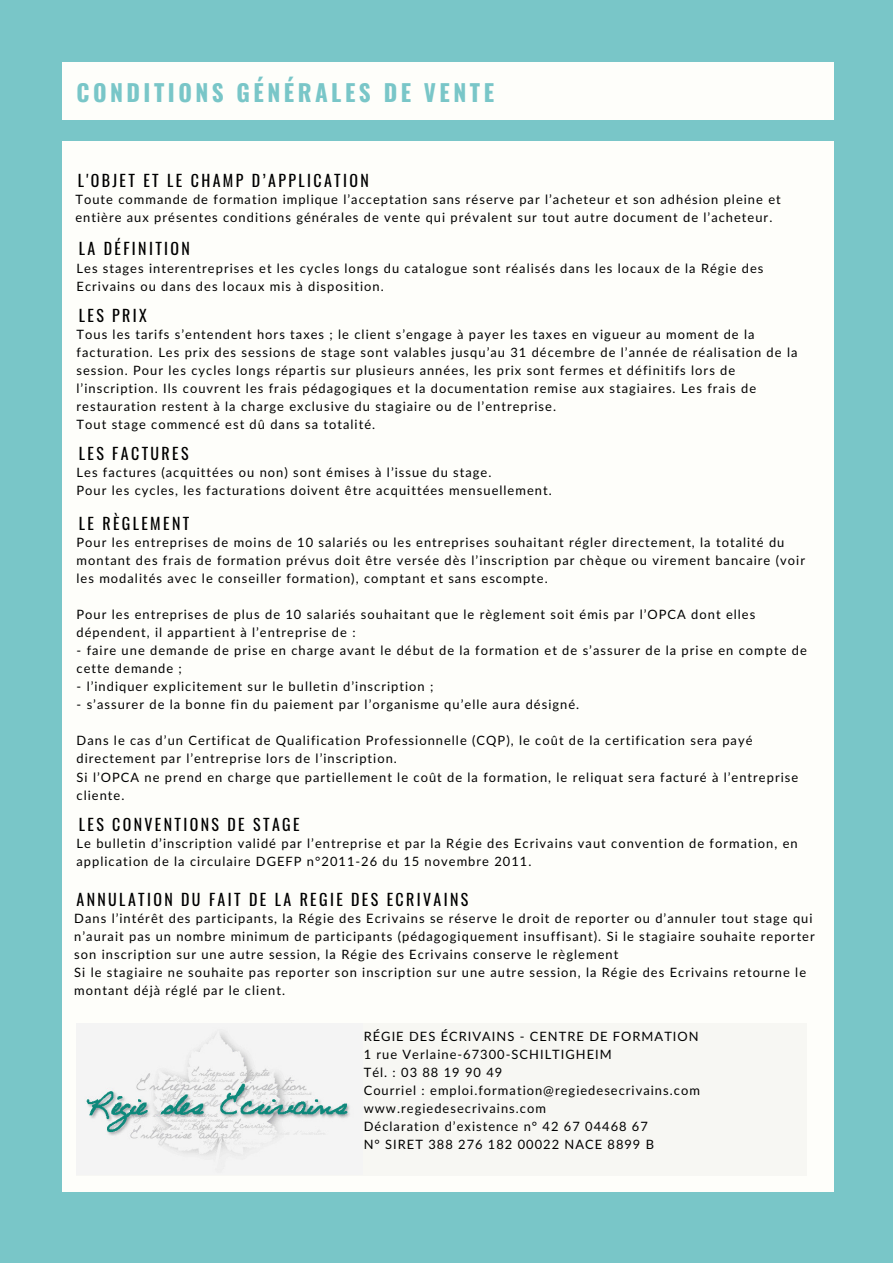
<style>
.page{position:relative;width:893px;height:1263px;background:#79c6c8}
.page>*{position:absolute;margin:0;border:0;box-sizing:border-box;transform-origin:0 0}
.t1{font:700 23.25px "Oswald";letter-spacing:.15em;color:#79c6c8}
.t2{font:15.9px "Oswald";letter-spacing:.15em;color:#000}
.t3{font:12.9px/18px "Lato Latin";letter-spacing:.08em;color:#000}
</style>
<div class="page">
<div style="left:62px;top:141px;width:771px;height:1050px;background:#fefefa"></div>
<div style="left:62px;top:62px;width:771px;height:57px;background:#fefefa"></div>
<div style="left:77px;top:1023px;width:730px;height:152px;background:#f7f7f3"></div>
<img style="left:85px;top:1032px;width:265px;height:125px">
<h1 class="t1" style="left:77px;top:74px;width:419px">CONDITIONS GÉNÉRALES DE VENTE</h1>
<p class="t2" style="left:78px;top:168px;width:293px">L'OBJET ET LE CHAMP D’APPLICATION</p>
<p class="t3" style="left:75px;top:190px;width:707px">Toute commande de formation implique l’acceptation sans réserve par l’acheteur et son adhésion pleine et entière aux présentes conditions générales de vente qui prévalent sur tout autre document de l’acheteur.</p>
<p class="t2" style="left:79px;top:236px;width:113px">LA DÉFINITION</p>
<p class="t3" style="left:77px;top:258px;width:688px">Les stages interentreprises et les cycles longs du catalogue sont réalisés dans les locaux de la Régie des<br>Ecrivains ou dans des locaux mis à disposition.</p>
<p class="t2" style="left:79px;top:303px;width:70px">LES PRIX</p>
<p class="t3" style="left:77px;top:325px;width:722px">Tous les tarifs s’entendent hors taxes ; le client s’engage à payer les taxes en vigueur au moment de la facturation. Les prix des sessions de stage sont valables jusqu’au 31 décembre de l’année de réalisation de la session. Pour les cycles longs répartis sur plusieurs années, les prix sont fermes et définitifs lors de l’inscription. Ils couvrent les frais pédagogiques et la documentation remise aux stagiaires. Les frais de restauration restent à la charge exclusive du stagiaire ou de l’entreprise.<br>Tout stage commencé est dû dans sa totalité.</p>
<p class="t2" style="left:79px;top:441px;width:111px">LES FACTURES</p>
<p class="t3" style="left:77px;top:463px;width:477px">Les factures (acquittées ou non) sont émises à l’issue du stage.<br>Pour les cycles, les facturations doivent être acquittées mensuellement.</p>
<p class="t2" style="left:79px;top:511px;width:112px">LE RÈGLEMENT</p>
<p class="t3" style="left:77px;top:533px;width:730px">Pour les entreprises de moins de 10 salariés ou les entreprises souhaitant régler directement, la totalité du montant des frais de formation prévus doit être versée dès l’inscription par chèque ou virement bancaire (voir les modalités avec le conseiller formation), comptant et sans escompte.</p>
<p class="t3" style="left:77px;top:605px;width:680px">Pour les entreprises de plus de 10 salariés souhaitant que le règlement soit émis par l’OPCA dont elles dépendent, il appartient à l’entreprise de :</p>
<p class="t3" style="left:77px;top:641px;width:732px">- faire une demande de prise en charge avant le début de la formation et de s’assurer de la prise en compte de cette demande ;</p>
<p class="t3" style="left:77px;top:677px;width:358px">- l’indiquer explicitement sur le bulletin d’inscription ;</p>
<p class="t3" style="left:77px;top:695px;width:504px">- s’assurer de la bonne fin du paiement par l’organisme qu’elle aura désigné.</p>
<p class="t3" style="left:77px;top:731px;width:723px">Dans le cas d’un Certificat de Qualification Professionnelle (CQP), le coût de la certification sera payé directement par l’entreprise lors de l’inscription.<br>Si l’OPCA ne prend en charge que partiellement le coût de la formation, le reliquat sera facturé à l’entreprise cliente.</p>
<p class="t2" style="left:79px;top:812px;width:222px">LES CONVENTIONS DE STAGE</p>
<p class="t3" style="left:77px;top:834px;width:723px">Le bulletin d’inscription validé par l’entreprise et par la Régie des Ecrivains vaut convention de formation, en application de la circulaire DGEFP n°2011-26 du 15 novembre 2011.</p>
<p class="t2" style="left:77px;top:887px;width:393px">ANNULATION DU FAIT DE LA REGIE DES ECRIVAINS</p>
<p class="t3" style="left:74px;top:909px;width:742px">Dans l’intérêt des participants, la Régie des Ecrivains se réserve le droit de reporter ou d’annuler tout stage qui n’aurait pas un nombre minimum de participants (pédagogiquement insuffisant). Si le stagiaire souhaite reporter son inscription sur une autre session, la Régie des Ecrivains conserve le règlement<br>Si le stagiaire ne souhaite pas reporter son inscription sur une autre session, la Régie des Ecrivains retourne le montant déjà réglé par le client.</p>
<p class="t3" style="left:364px;top:1026px;width:338px">RÉGIE DES ÉCRIVAINS - CENTRE DE FORMATION 1 rue Verlaine-67300-SCHILTIGHEIM<br>Tél. : 03 88 19 90 49<br>Courriel : emploi.formation@regiedesecrivains.com www.regiedesecrivains.com<br>Déclaration d’existence n° 42 67 04468 67<br>N° SIRET 388 276 182 00022 NACE 8899 B</p>
</div>
